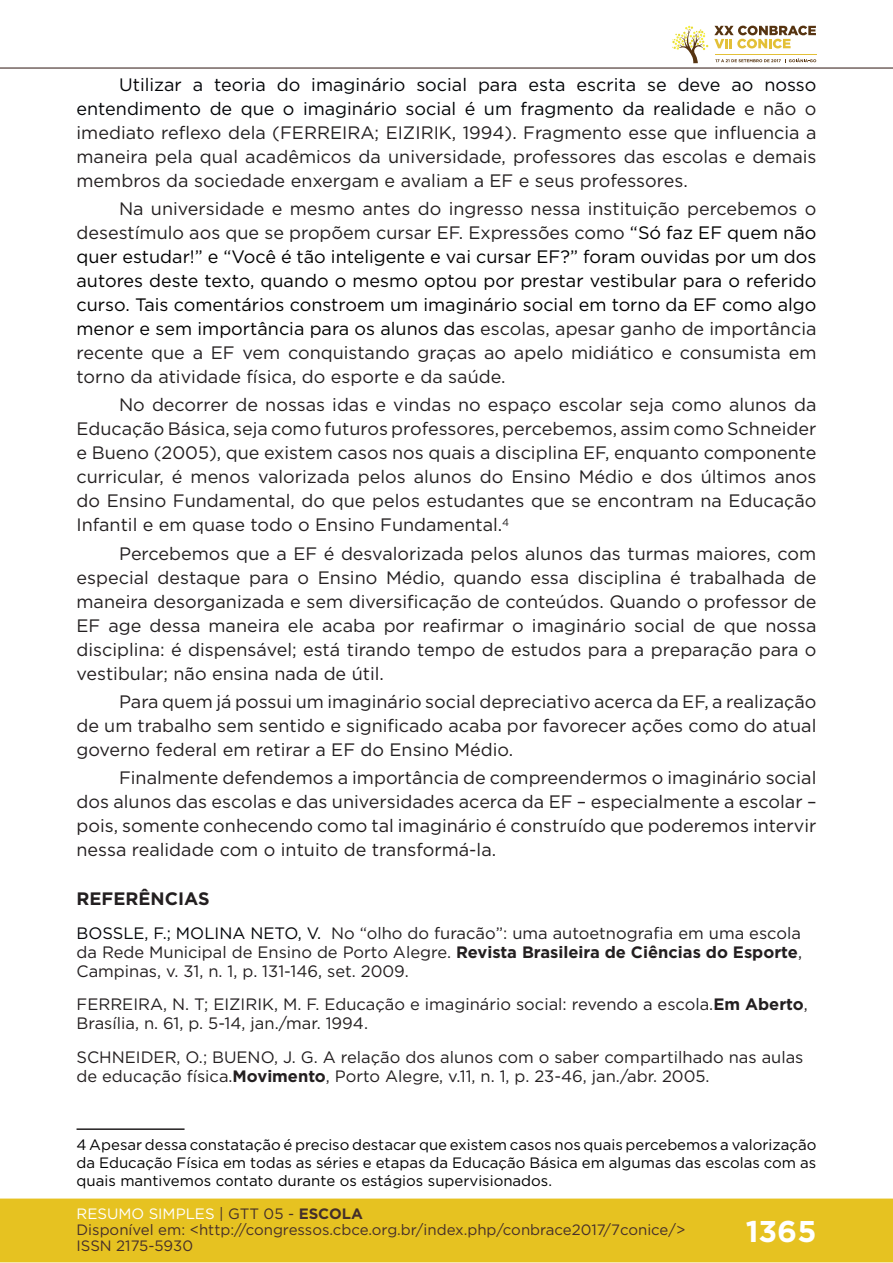
<style>
.page{position:relative;width:893px;height:1263px;background:#fff}
.page>*{position:absolute;margin:0;border:0;box-sizing:border-box;transform-origin:0 0}
.t1{font:700 30px "Gotham";color:#fff}
.t2{font:18px/24px "Gotham";color:#231f20;text-align:justify}
.t3{font:18px/24px "Gotham";color:#000001;text-align:justify}
.t4{font:700 18px "Gotham";color:#231f20}
.t5{font:16.5px/19px "Gotham";color:#231f20}
.t6{font:15px/18px "Gotham";color:#000001;text-align:justify}
.t7{font:15px/16px "Gotham";color:#462f2a}
.s1{color:#030508}
.s2{color:#231f20}
.s3{font-weight:700}
.s4{color:#fff}
.s5{color:#442f2a}
.s6{font-weight:700;color:#442f2a}
</style>
<div class="page">
<div style="left:0;top:1198px;width:893px;height:64px;background:#e6c221;border:2px solid #e6c221"></div>
<hr style="left:0;top:67px;width:893px;height:2px;background:#442f2a">
<svg style="left:672px;top:26px;width:144px;height:37px"></svg>
<hr style="left:0;top:0;width:1px;height:150px;background:#fff">
<hr style="left:77px;top:1128px;width:108px;height:2px;background:#231f20">
<p class="t2" style="left:77px;top:72px;width:741px;text-indent:43px"><span class="s1">Utilizar a teoria do imaginário social para esta escrita se deve ao nosso entendimento de que o imaginário social é um fragmento da realidade</span> e não o imediato reflexo dela (FERREIRA; EIZIRIK, 1994). Fragmento esse que influencia a maneira pela qual acadêmicos da universidade, professores das escolas e demais membros da sociedade enxergam e avaliam a EF e seus professores.</p>
<p class="t3" style="left:77px;top:196px;width:741px;text-indent:43px"><span class="s2">Na universidade e mesmo antes do ingresso nessa instituição percebemos o desestímulo aos que se propõem cursar EF. Expressões como</span> “Só faz EF quem não quer estudar!” e “Você é tão inteligente e vai cursar EF?” foram ouvidas por um dos autores deste texto, quando o mesmo optou por prestar vestibular para o referido curso. Tais comentários constroem um imaginário social em torno da EF como algo menor e sem importância para os alunos das <span class="s2">escolas, apesar ganho de importância recente que a EF vem conquistando graças ao apelo midiático e consumista em torno da atividade física, do esporte e da saúde.</span></p>
<p class="t2" style="left:77px;top:393px;width:741px;text-indent:43px">No decorrer de nossas idas e vindas no espaço escolar seja como alunos da Educação Básica, seja como futuros professores, percebemos, assim como Schneider e Bueno (2005), que existem casos nos quais a disciplina EF, enquanto componente curricular, é menos valorizada pelos alunos do Ensino Médio e dos últimos anos do Ensino Fundamental, do que pelos estudantes que se encontram na Educação Infantil e em quase todo o Ensino Fundamental.<sup>4</sup></p>
<p class="t2" style="left:77px;top:541px;width:741px;text-indent:43px">Percebemos que a EF é desvalorizada pelos alunos das turmas maiores, com especial destaque para o Ensino Médio, quando essa disciplina é trabalhada de maneira desorganizada e sem diversificação de conteúdos. Quando o professor de EF age dessa maneira ele acaba por reafirmar o imaginário social de que nossa disciplina: é dispensável; está tirando tempo de estudos para a preparação para o vestibular; não ensina nada de útil.</p>
<p class="t2" style="left:77px;top:689px;width:741px;text-indent:43px">Para quem já possui um imaginário social depreciativo acerca da EF, a realização de um trabalho sem sentido e significado acaba por favorecer ações como do atual governo federal em retirar a EF do Ensino Médio.</p>
<p class="t2" style="left:77px;top:765px;width:741px;text-indent:43px">Finalmente defendemos a importância de compreendermos o imaginário social dos alunos das escolas e das universidades acerca da EF – especialmente a escolar – pois, somente conhecendo como tal imaginário é construído que poderemos intervir nessa realidade com o intuito de transformá-la.</p>
<p class="t4" style="left:77px;top:886px;width:135px">REFERÊNCIAS</p>
<p class="t5" style="left:77px;top:923px;width:727px;text-align:justify"><span class="s1">BOSSLE, F.; MOLINA NETO, V.</span> No “olho do furacão”: uma autoetnografia em uma escola da Rede Municipal de Ensino de Porto Alegre. <span class="s3">Revista Brasileira de Ciências do Esporte</span>, Campinas, v. 31, n. 1, p. 131-146, set. 2009.</p>
<p class="t5" style="left:77px;top:995px;width:733px">FERREIRA, N. T; EIZIRIK, M. F. Educação e imaginário social: revendo a escola.<span class="s3">Em Aberto</span>,<br>Brasília, n. 61, p. 5-14, jan./mar. 1994.</p>
<p class="t5" style="left:77px;top:1048px;width:728px">SCHNEIDER, O.; BUENO, J. G. A relação dos alunos com o saber compartilhado nas aulas de educação física.<span class="s3">Movimento</span>, Porto Alegre, v.11, n. 1, p. 23-46, jan./abr. 2005.</p>
<p class="t6" style="left:77px;top:1136px;width:741px">4 Apesar dessa constatação é preciso destacar que existem casos nos quais percebemos a valorização da Educação Física em todas as séries e etapas da Educação Básica em algumas das escolas com as quais mantivemos contato durante os estágios supervisionados.</p>
<p class="t7" style="left:77px;top:1205px;width:610px"><span class="s4">RESUMO SIMPLES</span> <span class="s5">| GTT 05 -</span> <span class="s6">ESCOLA<br></span>Disponível em: &lt;http://congressos.cbce.org.br/index.php/conbrace2017/7conice/&gt;<br>ISSN 2175-5930</p>
<h1 class="t1" style="left:746px;top:1212px;width:72px">1365</h1>
</div>
